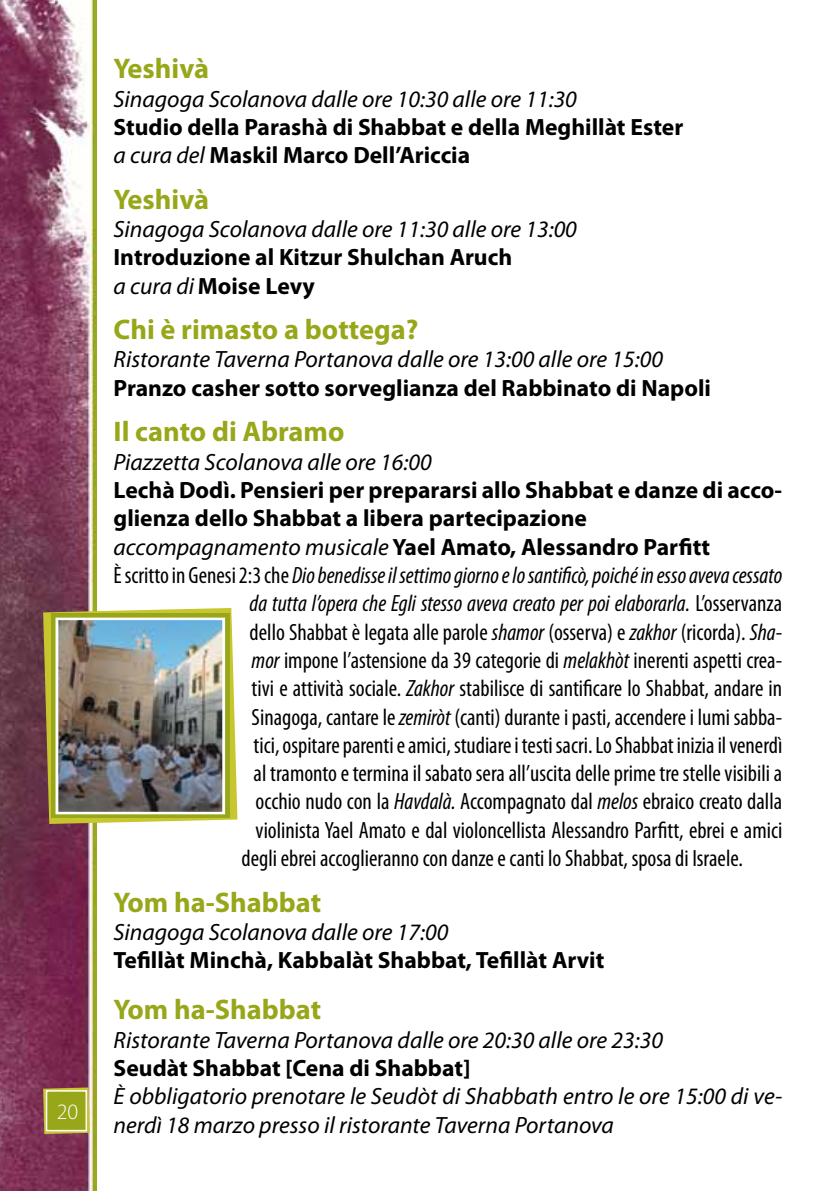
<style>
.page{position:relative;width:840px;height:1191px;background:#fff}
.page>*{position:absolute;margin:0;border:0;box-sizing:border-box;transform-origin:0 0}
.t1{font:700 28.4px "Myriad Pro";color:#97a719}
.t2{font:condensed 23.6px "Myriad Pro";color:#000}
.t3{font:700 23.6px/28.4px "Myriad Pro";color:#000}
.t4{font:italic 23.6px/28.4px "Myriad Pro";color:#000}
.t5{font:italic condensed 23.6px "Myriad Pro";color:#000}
.t6{font:300 22px "Myriad Pro";color:#fff}
.s1{font-weight:400;font-style:italic}
.s2{font-style:normal}
.s3{font-style:italic}
</style>
<div class="page">
<img style="left:0;top:0;width:96px;height:1191px">
<svg style="left:43px;top:1087px;width:47px;height:47px"></svg>
<div style="left:46px;top:1090px;width:41px;height:41px;background:#97a719;border:2px solid #fff"></div>
<svg style="left:43px;top:608px;width:194px;height:216px;fill:#c7c62f"></svg>
<svg style="left:51px;top:614px;width:178px;height:204px;fill:#97a719"></svg>
<img style="left:60px;top:621px;width:161px;height:189px">
<div style="left:56px;top:617px;width:169px;height:197px;border:3px solid #fff"></div>
<p class="t6" style="left:57px;top:1099px;width:23px">20</p>
<p class="t1" style="left:113px;top:50px;width:97px">Yeshivà</p>
<p class="t4" style="left:113px;top:84px;width:464px">Sinagoga Scolanova dalle ore 10:30 alle ore 11:30</p>
<p class="t3" style="left:113px;top:112px;width:571px">Studio della Parashà di Shabbat e della Meghillàt Ester <span class="s1">a cura del</span> Maskil Marco Dell’Ariccia</p>
<p class="t1" style="left:113px;top:181px;width:97px">Yeshivà</p>
<p class="t4" style="left:113px;top:214px;width:464px">Sinagoga Scolanova dalle ore 11:30 alle ore 13:00</p>
<p class="t3" style="left:113px;top:242px;width:400px">Introduzione al Kitzur Shulchan Aruch <span class="s1">a cura di</span> Moise Levy</p>
<p class="t1" style="left:113px;top:311px;width:306px">Chi è rimasto a bottega?</p>
<p class="t4" style="left:113px;top:345px;width:550px">Ristorante Taverna Portanova dalle ore 13:00 alle ore 15:00</p>
<p class="t3" style="left:113px;top:373px;width:598px">Pranzo casher sotto sorveglianza del Rabbinato di Napoli</p>
<p class="t1" style="left:113px;top:413px;width:232px">Il canto di Abramo</p>
<p class="t4" style="left:113px;top:447px;width:319px">Piazzetta Scolanova alle ore 16:00</p>
<p class="t3" style="left:113px;top:475px;width:669px">Lechà Dodì. Pensieri per prepararsi allo Shabbat e danze di acco-</p>
<p class="t3" style="left:113px;top:503px;width:475px">glienza dello Shabbat a libera partecipazione</p>
<p class="t3" style="left:113px;top:531px;width:597px"><span class="s1">accompagnamento musicale</span> Yael Amato, Alessandro Parfitt</p>
<p class="t5" style="left:113px;top:561px;width:670px"><span class="s2">È scritto in Genesi 2:3 che</span> Dio benedisse il settimo giorno e lo santificò, poiché in esso aveva cessato</p>
<p class="t5" style="left:249px;top:589px;width:533px">da tutta l’opera che Egli stesso aveva creato per poi elaborarla. <span class="s2">L’osservanza</span></p>
<p class="t2" style="left:249px;top:617px;width:533px">dello Shabbat è legata alle parole <span class="s3">shamor</span> (osserva) e <span class="s3">zakhor</span> (ricorda). <span class="s3">Sha-</span></p>
<p class="t2" style="left:251px;top:646px;width:531px"><span class="s3">mor</span> impone l’astensione da 39 categorie di <span class="s3">melakhòt</span> inerenti aspetti crea-</p>
<p class="t2" style="left:251px;top:674px;width:532px">tivi e attività sociale. <span class="s3">Zakhor</span> stabilisce di santificare lo Shabbat, andare in</p>
<p class="t2" style="left:251px;top:702px;width:531px">Sinagoga, cantare le <span class="s3">zemiròt</span> (canti) durante i pasti, accendere i lumi sabba-</p>
<p class="t2" style="left:253px;top:730px;width:530px">tici, ospitare parenti e amici, studiare i testi sacri. Lo Shabbat inizia il venerdì</p>
<p class="t2" style="left:253px;top:759px;width:529px">al tramonto e termina il sabato sera all’uscita delle prime tre stelle visibili a</p>
<p class="t2" style="left:255px;top:787px;width:528px">occhio nudo con la <span class="s3">Havdalà.</span> Accompagnato dal <span class="s3">melos</span> ebraico creato dalla</p>
<p class="t2" style="left:255px;top:815px;width:528px">violinista Yael Amato e dal violoncellista Alessandro Parfitt, ebrei e amici</p>
<p class="t2" style="left:241px;top:844px;width:502px">degli ebrei accoglieranno con danze e canti lo Shabbat, sposa di Israele.</p>
<p class="t1" style="left:113px;top:883px;width:209px">Yom ha-Shabbat</p>
<p class="t4" style="left:113px;top:917px;width:336px">Sinagoga Scolanova dalle ore 17:00</p>
<p class="t3" style="left:113px;top:945px;width:492px">Tefillàt Minchà, Kabbalàt Shabbat, Tefillàt Arvit</p>
<p class="t1" style="left:113px;top:991px;width:209px">Yom ha-Shabbat</p>
<p class="t4" style="left:113px;top:1025px;width:550px">Ristorante Taverna Portanova dalle ore 20:30 alle ore 23:30</p>
<p class="t3" style="left:113px;top:1053px;width:358px">Seudàt Shabbat [Cena di Shabbat]</p>
<p class="t4" style="left:113px;top:1081px;width:669px">È obbligatorio prenotare le Seudòt di Shabbath entro le ore 15:00 di ve&shy;nerdì 18 marzo presso il ristorante Taverna Portanova</p>
</div>
